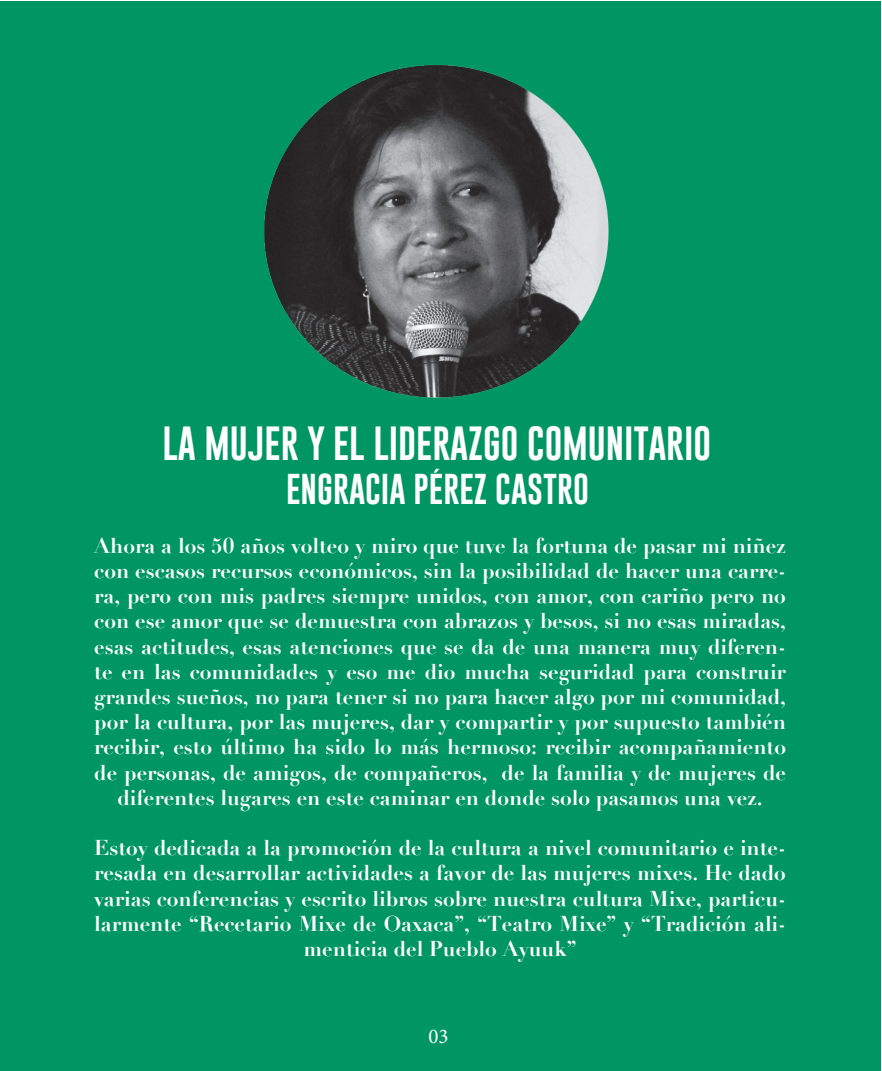
<style>
.page{position:relative;width:882px;height:1071px;background:#fff}
.page>*{position:absolute;margin:0;border:0;box-sizing:border-box;transform-origin:0 0}
.t1{font:35px "Gobold";color:#fff}
.t2{font:31.5px "Gobold";color:#fff}
.t3{font:700 21px/25.2px "Didot";color:#fff;text-align:center}
.t4{font:21px "Minion Pro";color:#fff}
</style>
<div class="page">
<div style="left:1px;top:1px;width:880px;height:1069px;background:#009663"></div>
<img style="left:264px;top:65px;width:345px;height:333px">
<p class="t1" style="left:162px;top:421px;width:550px">LA MUJER Y EL LIDERAZGO COMUNITARIO</p>
<p class="t2" style="left:286px;top:469px;width:304px">ENGRACIA PÉREZ CASTRO</p>
<p class="t3" style="left:94px;top:533px;width:693px">Ahora a los 50 años volteo y miro que tuve la fortuna de pasar mi niñez con escasos recursos económicos, sin la posibilidad de hacer una carre&shy;ra, pero con mis padres siempre unidos, con amor, con cariño pero no con ese amor que se demuestra con abrazos y besos, si no esas miradas, esas actitudes, esas atenciones que se da de una manera muy diferen&shy;te en las comunidades y eso me dio mucha seguridad para construir grandes sueños, no para tener si no para hacer algo por mi comunidad, por la cultura, por las mujeres, dar y compartir y por supuesto también recibir, esto último ha sido lo más hermoso: recibir acompañamiento de personas, de amigos, de compañeros, de la familia y de mujeres de diferentes lugares en este caminar en donde solo pasamos una vez.</p>
<p class="t3" style="left:94px;top:835px;width:693px">Estoy dedicada a la promoción de la cultura a nivel comunitario e inte&shy;resada en desarrollar actividades a favor de las mujeres mixes. He dado varias conferencias y escrito libros sobre nuestra cultura Mixe, particu&shy;larmente “Recetario Mixe de Oaxaca”, “Teatro Mixe” y “Tradición ali&shy;menticia del Pueblo Ayuuk”</p>
<p class="t4" style="left:428px;top:1022px;width:22px">03</p>
</div>
